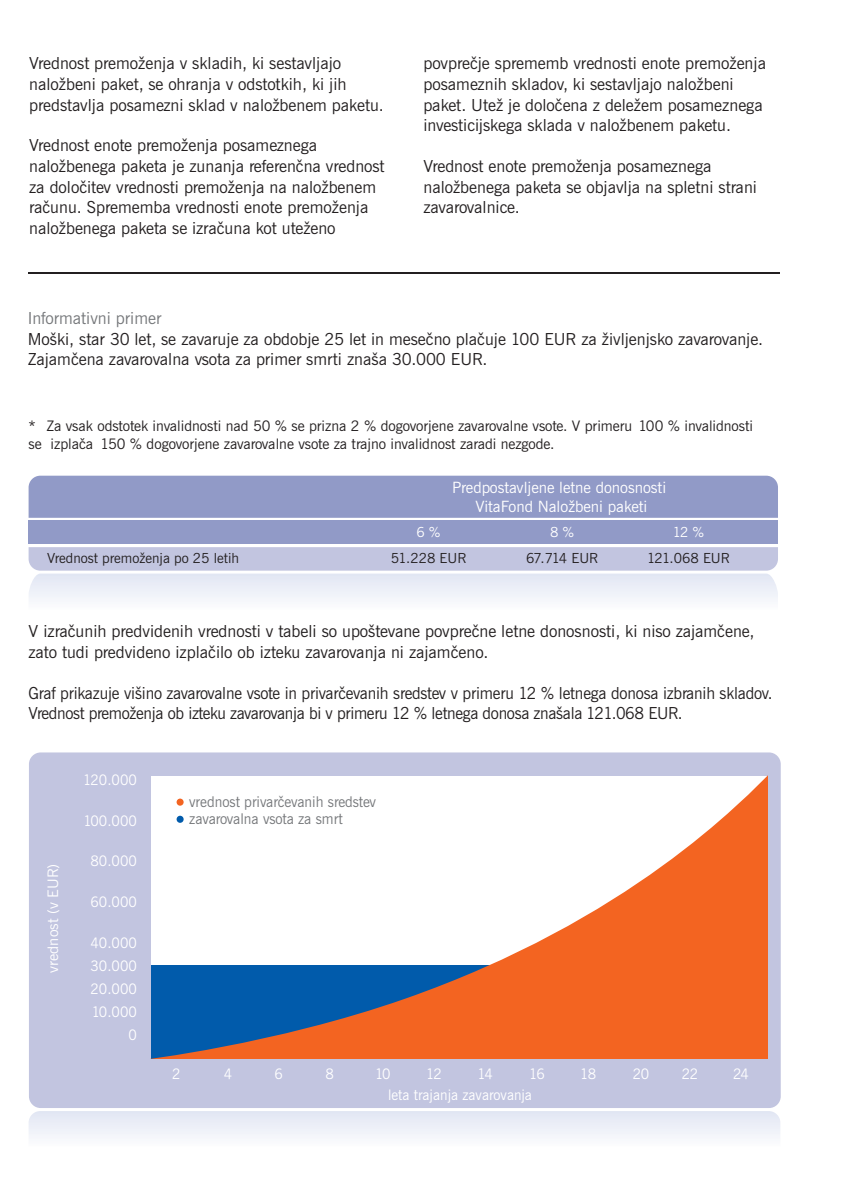
<style>
.page{position:relative;width:845px;height:1191px;background:#fff}
.page>*{position:absolute;margin:0;border:0;box-sizing:border-box;transform-origin:0 0}
.t1{font:16.6px/20.8px "News Gothic BT";color:#231f20}
.t2{font:16.6px/20.8px "News Gothic BT";letter-spacing:-.02em;color:#231f20;scale:.96 1}
.t3{font:16.6px "News Gothic BT";color:#76787b}
.t4{font:15.6px/18.6px "News Gothic BT";color:#fff;text-align:center}
.t5{font:14.8px/16.8px "News Gothic BT";color:#76787b;scale:.96 1}
.t6{font:14.4px/18.6px "News Gothic BT";color:#231f20}
.t7{font:14.4px/23.2px "News Gothic BT";color:#fff;text-align:right;scale:.96 1}
.t8{font:14.4px "News Gothic BT";color:#fff;scale:1.04 1}
.t9{font:13.8px "News Gothic BT";color:#231f20}
.t10{font:13.8px "News Gothic BT";color:#fff}
</style>
<div class="page">
<hr style="left:28px;top:273px;width:752px;height:1px;background:#231f20">
<div style="left:29px;top:476px;width:749px;height:42px;background:#919ac7"></div>
<div style="left:29px;top:521px;width:749px;height:23px;background:#919ac7"></div>
<svg style="left:29px;top:547px;width:749px;height:52px"></svg>
<div style="left:29px;top:752px;width:751px;height:356px;background:#c2c5e0;border-radius:12px"></div>
<svg style="left:151px;top:776px;width:616px;height:282px;background:#dfb6a7"></svg>
<div style="left:177px;top:798px;width:7px;height:7px;background:#f36421;border-radius:50%"></div>
<div style="left:177px;top:815px;width:7px;height:8px;background:#015bab;border-radius:50%"></div>
<svg style="left:29px;top:1111px;width:751px;height:25px"></svg>
<p class="t1" style="left:29px;top:53px;width:356px">Vrednost premoženja v skladih, ki sestavljajo naložbeni paket, se ohranja v odstotkih, ki jih predstavlja posamezni sklad v naložbenem paketu.</p>
<p class="t1" style="left:29px;top:135px;width:357px">Vrednost enote premoženja posameznega naložbenega paketa je zunanja referenčna vrednost za določitev vrednosti premoženja na naložbenem računu. Sprememba vrednosti enote premoženja naložbenega paketa se izračuna kot uteženo</p>
<p class="t1" style="left:423px;top:53px;width:344px">povprečje sprememb vrednosti enote premoženja posameznih skladov, ki sestavljajo naložbeni paket. Utež je določena z deležem posameznega investicĳskega sklada v naložbenem paketu.</p>
<p class="t1" style="left:423px;top:156px;width:335px">Vrednost enote premoženja posameznega naložbenega paketa se objavlja na spletni strani zavarovalnice.</p>
<p class="t3" style="left:28px;top:307px;width:135px">Informativni primer</p>
<p class="t1" style="left:28px;top:329px;width:737px">Moški, star 30 let, se zavaruje za obdobje 25 let in mesečno plačuje 100 EUR za življenjsko zavarovanje.<br>Zajamčena zavarovalna vsota za primer smrti znaša 30.000 EUR.</p>
<p class="t6" style="left:29px;top:417px;width:726px">* Za vsak odstotek invalidnosti nad 50 % se prizna 2 % dogovorjene zavarovalne vsote. V primeru 100 % invalidnosti se izplača 150 % dogovorjene zavarovalne vsote za trajno invalidnost zaradi nezgode.</p>
<p class="t4" style="left:452px;top:478px;width:215px">Predpostavljene letne donosnosti<br>VitaFond Naložbeni paketi</p>
<p class="t10" style="left:416px;top:523px;width:26px">6 %</p>
<p class="t10" style="left:550px;top:523px;width:26px">8 %</p>
<p class="t10" style="left:673px;top:523px;width:33px">12 %</p>
<p class="t9" style="left:47px;top:549px;width:194px">Vrednost premoženja po 25 letih</p>
<p class="t9" style="left:391px;top:549px;width:77px">51.228 EUR</p>
<p class="t9" style="left:526px;top:549px;width:74px">67.714 EUR</p>
<p class="t9" style="left:647px;top:549px;width:84px">121.068 EUR</p>
<p class="t1" style="left:29px;top:621px;width:727px">V izračunih predvidenih vrednosti v tabeli so upoštevane povprečne letne donosnosti, ki niso zajamčene, zato tudi predvideno izplačilo ob izteku zavarovanja ni zajamčeno.</p>
<p class="t2" style="left:29px;top:683px;width:776px">Graf prikazuje višino zavarovalne vsote in privarčevanih sredstev v primeru 12 % letnega donosa izbranih skladov.<br>Vrednost premoženja ob izteku zavarovanja bi v primeru 12 % letnega donosa znašala 121.068 EUR.</p>
<p class="t8" style="left:44px;top:972px;width:106px;rotate:-90deg">vrednost (v EUR)</p>
<p class="t7" style="left:83px;top:768px;width:57px">120.000</p>
<p class="t7" style="left:83px;top:809px;width:57px">100.000</p>
<p class="t7" style="left:91px;top:850px;width:50px">80.000</p>
<p class="t7" style="left:91px;top:890px;width:50px">60.000</p>
<p class="t7" style="left:91px;top:931px;width:50px">40.000<br>30.000<br>20.000<br>10.000<br>0</p>
<p class="t5" style="left:189px;top:793px;width:196px">vrednost privarčevanih sredstev zavarovalna vsota za smrt</p>
<p class="t7" style="left:375px;top:1062px;width:18px">10</p>
<p class="t7" style="left:426px;top:1063px;width:18px">12</p>
<p class="t7" style="left:477px;top:1062px;width:18px">14</p>
<p class="t7" style="left:529px;top:1062px;width:18px">16</p>
<p class="t7" style="left:580px;top:1063px;width:18px">18</p>
<p class="t7" style="left:172px;top:1063px;width:10px">2</p>
<p class="t7" style="left:224px;top:1063px;width:10px">4</p>
<p class="t7" style="left:274px;top:1063px;width:10px">6</p>
<p class="t7" style="left:325px;top:1063px;width:10px">8</p>
<p class="t7" style="left:633px;top:1063px;width:19px">20</p>
<p class="t7" style="left:682px;top:1063px;width:19px">22</p>
<p class="t7" style="left:733px;top:1063px;width:18px">24</p>
<p class="t7" style="left:388px;top:1083px;width:151px">leta trajanja zavarovanja</p>
</div>
